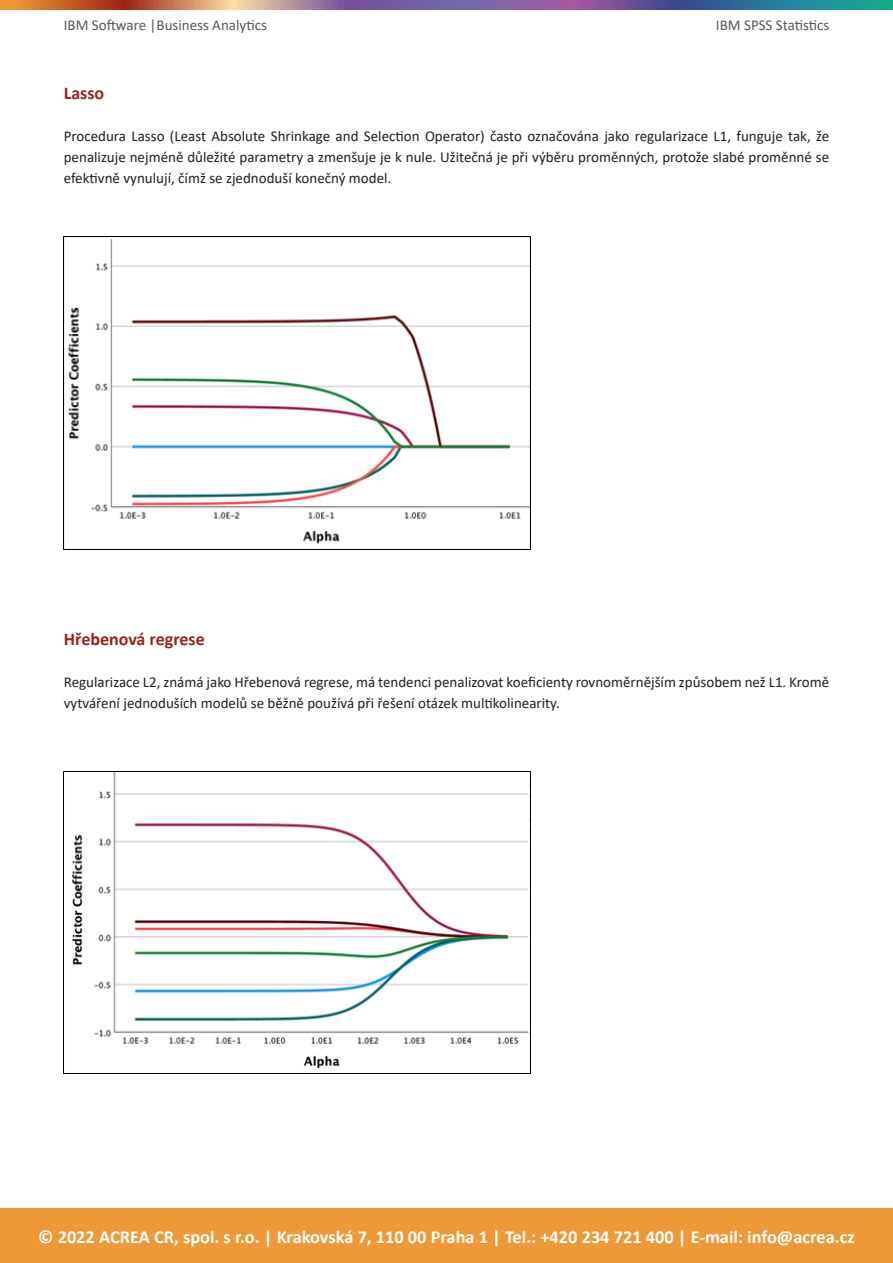
<style>
.page{position:relative;width:893px;height:1263px;background:#fff}
.page>*{position:absolute;margin:0;border:0;box-sizing:border-box;transform-origin:0 0}
.t1{font:700 18.3px "Calibri";color:#fff}
.t2{font:700 18px "Calibri";color:#9a221f}
.t3{font:15px/21px "Calibri";color:#231f20;text-align:justify}
.t4{font:15px "Calibri";color:#57585a}
</style>
<div class="page">
<div style="left:0;top:1209px;width:893px;height:54px;background:#ee9837"></div>
<svg style="left:0;top:0;width:893px;height:9px;background:#827085"></svg>
<img style="left:64px;top:236px;width:467px;height:314px">
<img style="left:72px;top:772px;width:459px;height:301px">
<p class="t4" style="left:64px;top:14px;width:205px">IBM Software |Business Analytics</p>
<p class="t4" style="left:716px;top:14px;width:115px">IBM SPSS Statistics</p>
<p class="t2" style="left:64px;top:80px;width:42px">Lasso</p>
<p class="t3" style="left:64px;top:125px;width:767px">Procedura Lasso (Least Absolute Shrinkage and Selection Operator) často označována jako regularizace L1, funguje tak, že penalizuje nejméně důležité parametry a zmenšuje je k nule. Užitečná je při výběru proměnných, protože slabé proměnné se efektivně vynulují, čímž se zjednoduší konečný model.</p>
<p class="t2" style="left:64px;top:626px;width:143px">Hřebenová regrese</p>
<p class="t3" style="left:64px;top:671px;width:767px">Regularizace L2, známá jako Hřebenová regrese, má tendenci penalizovat koeficienty rovnoměrnějším způsobem než L1. Kromě vytváření jednoduších modelů se běžně používá při řešení otázek multikolinearity.</p>
<p class="t1" style="left:38px;top:1224px;width:818px">© 2022 ACREA CR, spol. s r.o. | Krakovská 7, 110 00 Praha 1 | Tel.: +420 234 721 400 | E-mail: info@acrea.cz</p>
</div>
